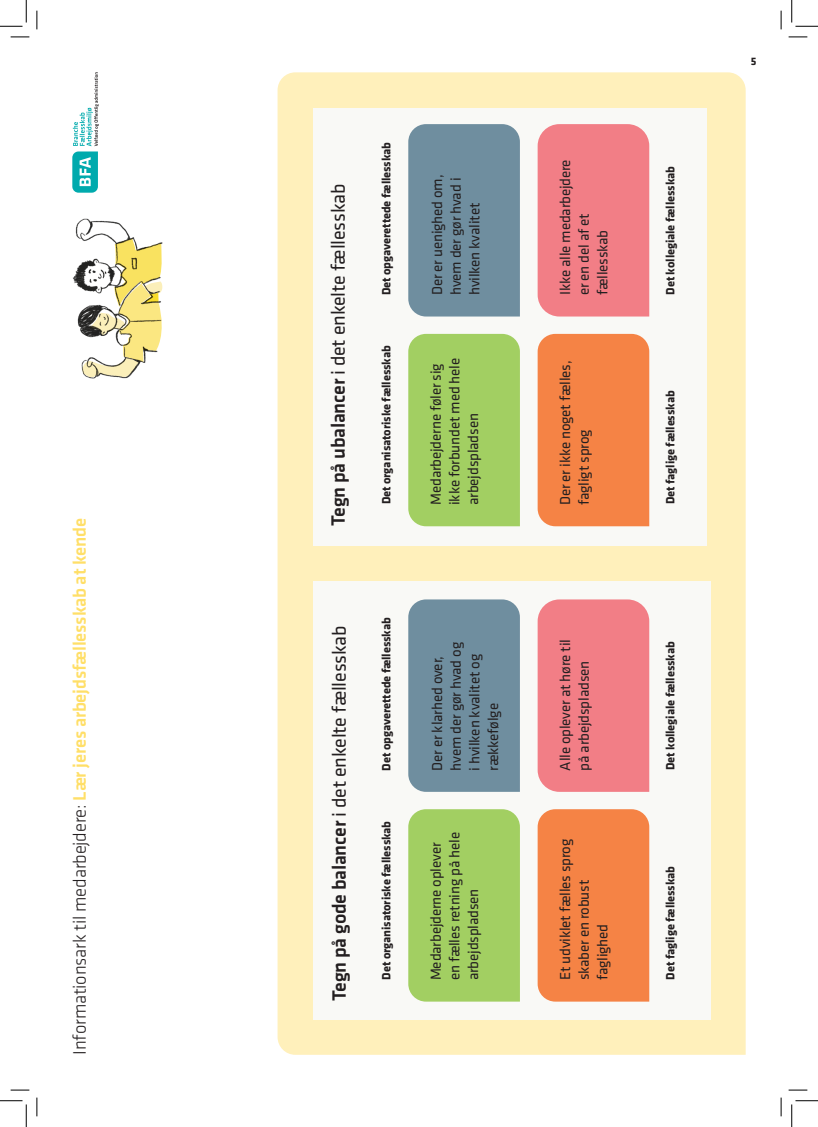
<style>
.page{position:relative;width:818px;height:1127px;background:#fff}
.page>*{position:absolute;margin:0;border:0;box-sizing:border-box;transform-origin:0 0}
.t1{font:20px "Klavika";letter-spacing:-.01em;color:#231f20}
.t2{font:500 18.75px "Klavika";letter-spacing:-.01em;color:#ffdf68}
.t3{font:15px/18.8px "Klavika";letter-spacing:-.01em;color:#231f20}
.t4{font:700 12.5px "Klavika";letter-spacing:-.01em;color:#231f20}
.t5{font:700 11.25px "Klavika Basic";color:#231f20}
.s1{font-weight:300;color:#231f20}
.s2{font-weight:500}
</style>
<div class="page">
<svg style="left:72px;top:72px;width:27px;height:121px"></svg>
<img style="left:73px;top:218px;width:90px;height:161px">
<div style="left:278px;top:72px;width:468px;height:982px;background:#fff0bb"></div>
<div style="left:313px;top:581px;width:397px;height:438px;background:#f9f9f6"></div>
<div style="left:313px;top:108px;width:394px;height:437px;background:#f9f9f6"></div>
<div style="left:408px;top:809px;width:112px;height:192px;background:#a2cf62"></div>
<div style="left:408px;top:334px;width:112px;height:192px;background:#a2cf62"></div>
<div style="left:538px;top:809px;width:111px;height:192px;background:#f58345"></div>
<div style="left:538px;top:334px;width:111px;height:192px;background:#f58345"></div>
<div style="left:408px;top:599px;width:112px;height:192px;background:#6f8e9f"></div>
<div style="left:408px;top:124px;width:112px;height:192px;background:#6f8e9f"></div>
<div style="left:538px;top:599px;width:111px;height:192px;background:#f27e86"></div>
<div style="left:538px;top:124px;width:111px;height:192px;background:#f27e86"></div>
<svg style="left:11px;top:36px;width:18px;height:2px"></svg>
<svg style="left:788px;top:36px;width:19px;height:2px"></svg>
<svg style="left:11px;top:1089px;width:18px;height:1px"></svg>
<svg style="left:788px;top:1089px;width:19px;height:1px"></svg>
<svg style="left:36px;top:11px;width:2px;height:18px"></svg>
<svg style="left:36px;top:1097px;width:2px;height:18px"></svg>
<svg style="left:780px;top:11px;width:2px;height:18px"></svg>
<svg style="left:780px;top:1097px;width:2px;height:18px"></svg>
<svg style="left:0;top:0;width:27px;height:27px"></svg>
<svg style="left:0;top:1100px;width:27px;height:26px"></svg>
<svg style="left:791px;top:0;width:27px;height:27px"></svg>
<svg style="left:791px;top:1100px;width:27px;height:26px"></svg>
<p class="t2" style="left:67px;top:1054px;width:537px;rotate:-90deg"><span class="s1">Informationsark til medarbejdere:</span> Lær jeres arbejdsfællesskab at kende</p>
<h1 class="t1" style="left:325px;top:526px;width:343px;rotate:-90deg"><span class="s2">Tegn på ubalancer</span> i det enkelte fællesskab</h1>
<p class="t4" style="left:377px;top:295px;width:155px;rotate:-90deg">Det opgaverettede fællesskab</p>
<p class="t4" style="left:377px;top:504px;width:160px;rotate:-90deg">Det organisatoriske fællesskab</p>
<h1 class="t1" style="left:326px;top:1000px;width:376px;rotate:-90deg"><span class="s2">Tegn på gode balancer</span> i det enkelte fællesskab</h1>
<p class="t4" style="left:377px;top:770px;width:155px;rotate:-90deg">Det opgaverettede fællesskab</p>
<p class="t4" style="left:377px;top:979px;width:160px;rotate:-90deg">Det organisatoriske fællesskab</p>
<p class="t3" style="left:427px;top:295px;width:122px;rotate:-90deg">Der er uenighed om, hvem der gør hvad i hvilken kvalitet</p>
<p class="t3" style="left:426px;top:505px;width:148px;rotate:-90deg">Medarbejderne føler sig ikke forbundet med hele arbejdspladsen</p>
<p class="t3" style="left:427px;top:770px;width:130px;rotate:-90deg">Der er klarhed over, hvem der gør hvad og i hvilken kvalitet og rækkefølge</p>
<p class="t3" style="left:426px;top:980px;width:149px;rotate:-90deg">Medarbejderne oplever en fælles retning på hele arbejdspladsen</p>
<p class="t3" style="left:555px;top:295px;width:137px;rotate:-90deg">Ikke alle medarbejdere er en del af et fællesskab</p>
<p class="t3" style="left:555px;top:505px;width:146px;rotate:-90deg">Der er ikke noget fælles, fagligt sprog</p>
<p class="t3" style="left:555px;top:770px;width:133px;rotate:-90deg">Alle oplever at høre til på arbejdspladsen</p>
<p class="t3" style="left:555px;top:980px;width:143px;rotate:-90deg">Et udviklet fælles sprog skaber en robust faglighed</p>
<p class="t4" style="left:661px;top:295px;width:130px;rotate:-90deg">Det kollegiale fællesskab</p>
<p class="t4" style="left:661px;top:504px;width:115px;rotate:-90deg">Det faglige fællesskab</p>
<p class="t4" style="left:661px;top:769px;width:130px;rotate:-90deg">Det kollegiale fællesskab</p>
<p class="t4" style="left:661px;top:979px;width:115px;rotate:-90deg">Det faglige fællesskab</p>
<p class="t5" style="left:751px;top:53px;width:7px">5</p>
</div>
